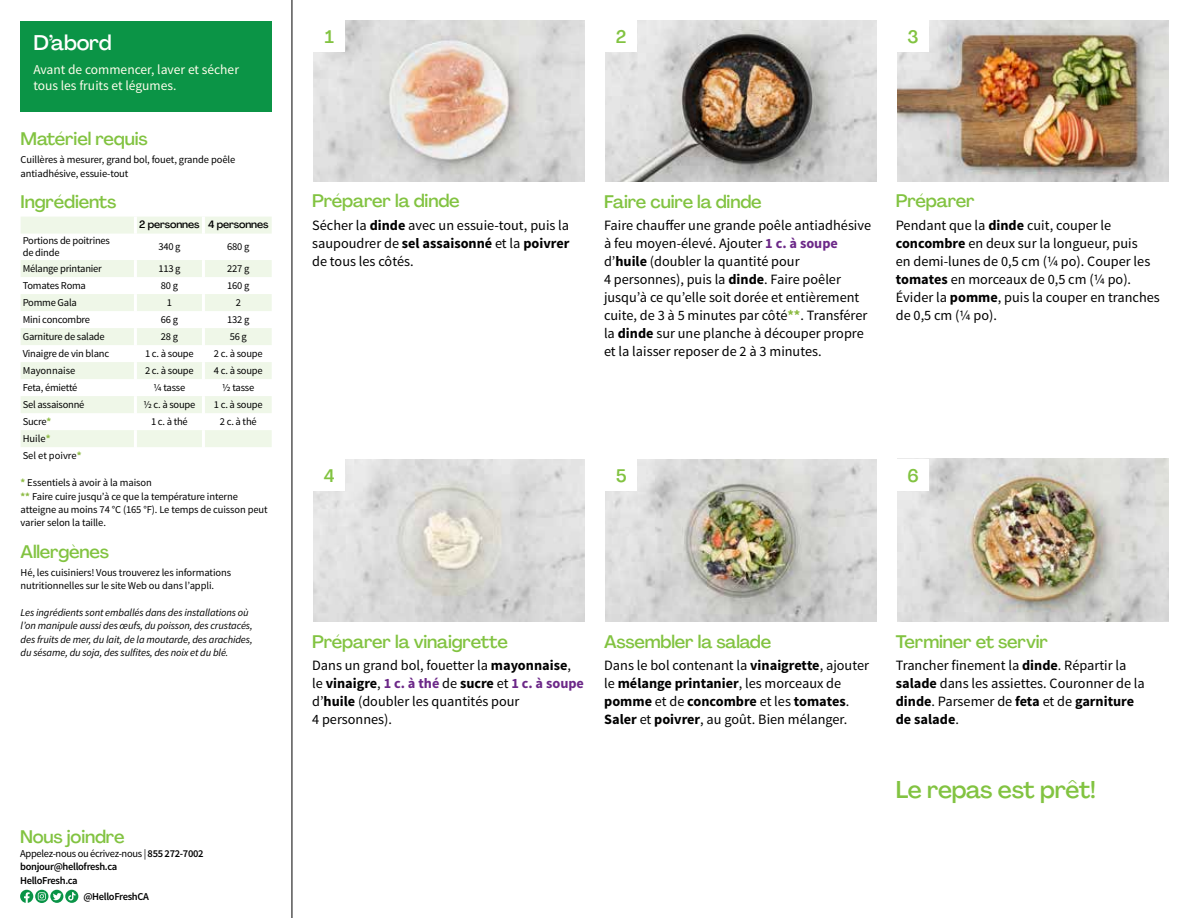
<style>
.page{position:relative;width:1188px;height:918px;background:#fff}
.page>*{position:absolute;margin:0;border:0;box-sizing:border-box;transform-origin:0 0}
.t1{font:500 24px "Agrandir";letter-spacing:-.02em;color:#82c341}
.t2{font:500 21px "Agrandir";letter-spacing:-.01em;color:#fff}
.t3{font:500 18px "Agrandir";letter-spacing:-.01em;color:#82c341}
.t4{font:14.25px/18px "Source Sans Pro";color:#000}
.t5{font:13.5px/16.2px "Source Sans Pro";color:#fffdec}
.t6{font:10.5px/13.5px "Source Sans Pro";letter-spacing:-.01em;color:#000}
.t7{font:italic 10.5px/13.5px "Source Sans Pro";letter-spacing:-.01em;color:#000}
.t8{font:600 10.5px/13.5px "Source Sans Pro";letter-spacing:-.03em;color:#000}
.t9{font:500 10.5px "Agrandir";letter-spacing:-.01em;color:#000}
.t10{font:10.5px "Source Sans Pro";letter-spacing:-.03em;color:#000}
.s1{font-weight:700;color:#8cba42}
.s2{font-weight:400}
.s3{font-weight:700}
.s4{font-weight:700;color:#6c2888}
</style>
<div class="page">
<hr style="left:292px;top:0;width:1px;height:918px;background:#000">
<img style="left:313px;top:459px;width:272px;height:162px">
<img style="left:605px;top:459px;width:272px;height:162px">
<img style="left:897px;top:459px;width:272px;height:162px">
<img style="left:313px;top:20px;width:272px;height:161px">
<img style="left:605px;top:20px;width:272px;height:161px">
<img style="left:897px;top:20px;width:272px;height:161px">
<div style="left:21px;top:21px;width:251px;height:91px;background:#0b9446"></div>
<svg style="left:20px;top:890px;width:42px;height:13px"></svg>
<svg style="left:65px;top:890px;width:13px;height:13px"></svg>
<svg style="left:68px;top:892px;width:8px;height:9px"></svg>
<div style="left:313px;top:459px;width:32px;height:32px;background:#fff"></div>
<div style="left:605px;top:459px;width:32px;height:32px;background:#fff"></div>
<div style="left:897px;top:459px;width:32px;height:32px;background:#fff"></div>
<div style="left:313px;top:20px;width:32px;height:32px;background:#fff"></div>
<div style="left:605px;top:20px;width:32px;height:32px;background:#fff"></div>
<div style="left:897px;top:20px;width:32px;height:32px;background:#fff"></div>
<svg style="left:21px;top:217px;width:251px;height:230px;fill:#f0f7ea"></svg>
<hr style="left:134px;top:217px;width:3px;height:17px;background:#fff">
<hr style="left:202px;top:217px;width:3px;height:17px;background:#fff">
<hr style="left:134px;top:234px;width:3px;height:26px;background:#fff">
<hr style="left:202px;top:234px;width:3px;height:26px;background:#fff">
<hr style="left:134px;top:260px;width:3px;height:17px;background:#fff">
<hr style="left:202px;top:260px;width:3px;height:17px;background:#fff">
<hr style="left:134px;top:277px;width:3px;height:17px;background:#fff">
<hr style="left:202px;top:277px;width:3px;height:17px;background:#fff">
<hr style="left:134px;top:294px;width:3px;height:17px;background:#fff">
<hr style="left:202px;top:294px;width:3px;height:17px;background:#fff">
<hr style="left:134px;top:311px;width:3px;height:17px;background:#fff">
<hr style="left:202px;top:311px;width:3px;height:17px;background:#fff">
<hr style="left:134px;top:328px;width:3px;height:17px;background:#fff">
<hr style="left:202px;top:328px;width:3px;height:17px;background:#fff">
<hr style="left:134px;top:345px;width:3px;height:17px;background:#fff">
<hr style="left:202px;top:345px;width:3px;height:17px;background:#fff">
<hr style="left:134px;top:362px;width:3px;height:17px;background:#fff">
<hr style="left:202px;top:362px;width:3px;height:17px;background:#fff">
<hr style="left:134px;top:379px;width:3px;height:17px;background:#fff">
<hr style="left:202px;top:379px;width:3px;height:17px;background:#fff">
<hr style="left:134px;top:396px;width:3px;height:17px;background:#fff">
<hr style="left:202px;top:396px;width:3px;height:17px;background:#fff">
<hr style="left:134px;top:413px;width:3px;height:17px;background:#fff">
<hr style="left:202px;top:413px;width:3px;height:17px;background:#fff">
<hr style="left:134px;top:430px;width:3px;height:17px;background:#fff">
<hr style="left:202px;top:430px;width:3px;height:17px;background:#fff">
<h2 class="t2" style="left:33px;top:29px;width:80px">D’abord</h2>
<p class="t5" style="left:33px;top:62px;width:207px">Avant de commencer, laver et sécher tous les fruits et légumes.</p>
<p class="t3" style="left:21px;top:128px;width:129px">Matériel requis</p>
<p class="t6" style="left:21px;top:153px;width:216px">Cuillères à mesurer, grand bol, fouet, grande poêle antiadhésive, essuie-tout</p>
<p class="t3" style="left:21px;top:191px;width:97px">Ingrédients</p>
<p class="t9" style="left:139px;top:218px;width:131px">2 personnes 4 personnes</p>
<p class="t6" style="left:23px;top:235px;width:89px;line-height:12px">Portions de poitrines de dinde</p>
<p class="t6" style="left:158px;top:240px;width:24px">340 g</p>
<p class="t6" style="left:227px;top:240px;width:24px">680 g</p>
<p class="t6" style="left:23px;top:262px;width:81px">Mélange printanier</p>
<p class="t6" style="left:158px;top:262px;width:24px">113 g</p>
<p class="t6" style="left:227px;top:262px;width:24px">227 g</p>
<p class="t6" style="left:23px;top:279px;width:65px">Tomates Roma</p>
<p class="t6" style="left:161px;top:279px;width:19px">80 g</p>
<p class="t6" style="left:227px;top:279px;width:24px">160 g</p>
<p class="t6" style="left:23px;top:296px;width:56px">Pomme Gala</p>
<p class="t6" style="left:167px;top:296px;width:7px">1</p>
<p class="t6" style="left:236px;top:296px;width:7px">2</p>
<p class="t6" style="left:23px;top:313px;width:69px">Mini concombre</p>
<p class="t6" style="left:161px;top:313px;width:19px">66 g</p>
<p class="t6" style="left:227px;top:313px;width:24px">132 g</p>
<p class="t6" style="left:23px;top:330px;width:84px">Garniture de salade</p>
<p class="t6" style="left:161px;top:330px;width:19px">28 g</p>
<p class="t6" style="left:230px;top:330px;width:19px">56 g</p>
<p class="t6" style="left:23px;top:347px;width:88px">Vinaigre de vin blanc</p>
<p class="t6" style="left:145px;top:347px;width:50px">1 c. à soupe</p>
<p class="t6" style="left:214px;top:347px;width:50px">2 c. à soupe</p>
<p class="t6" style="left:23px;top:364px;width:54px">Mayonnaise</p>
<p class="t6" style="left:145px;top:364px;width:50px">2 c. à soupe</p>
<p class="t6" style="left:214px;top:364px;width:50px">4 c. à soupe</p>
<p class="t10" style="left:23px;top:381px;width:56px">Feta, émietté</p>
<p class="t6" style="left:154px;top:381px;width:33px">¼ tasse</p>
<p class="t6" style="left:222px;top:381px;width:34px">½ tasse</p>
<p class="t6" style="left:23px;top:398px;width:63px">Sel assaisonné</p>
<p class="t6" style="left:143px;top:398px;width:54px">½ c. à soupe</p>
<p class="t6" style="left:214px;top:398px;width:50px">1 c. à soupe</p>
<p class="t6" style="left:23px;top:415px;width:30px">Sucre<span class="s1">*</span></p>
<p class="t6" style="left:151px;top:415px;width:38px">1 c. à thé</p>
<p class="t6" style="left:220px;top:415px;width:38px">2 c. à thé</p>
<p class="t6" style="left:23px;top:430px;width:60px;line-height:17px">Huile<span class="s1">*<br></span>Sel et poivre<span class="s1">*</span></p>
<p class="t6" style="left:21px;top:476px;width:249px"><span class="s1">*</span> Essentiels à avoir à la maison<br><span class="s1">**</span> Faire cuire jusqu’à ce que la température interne atteigne au moins 74 °C (165 °F). Le temps de cuisson peut varier selon la taille.</p>
<p class="t3" style="left:21px;top:541px;width:90px">Allergènes</p>
<p class="t6" style="left:21px;top:566px;width:212px">Hé, les cuisiniers! Vous trouverez les informations nutritionnelles sur le site Web ou dans l’appli.</p>
<p class="t7" style="left:21px;top:606px;width:234px">Les ingrédients sont emballés dans des installations où l’on manipule aussi des œufs, du poisson, des crustacés, des fruits de mer, du lait, de la moutarde, des arachides, du sésame, du soja, des sulfites, des noix et du blé.</p>
<p class="t3" style="left:20px;top:826px;width:106px">Nous joindre</p>
<p class="t8" style="left:20px;top:847px;width:185px"><span class="s2">Appelez-nous ou écrivez-nous |</span> 855 272-7002 bonjour@hellofresh.ca<br>HelloFresh.ca</p>
<p class="t8" style="left:83px;top:890px;width:67px">@HelloFreshCA</p>
<p class="t3" style="left:325px;top:26px;width:11px">1</p>
<p class="t3" style="left:616px;top:25px;width:12px">2</p>
<p class="t3" style="left:908px;top:25px;width:13px">3</p>
<p class="t3" style="left:312px;top:190px;width:149px">Préparer la dinde</p>
<p class="t4" style="left:312px;top:216px;width:259px;text-align:justify">Sécher la <span class="s3">dinde</span> avec un essuie-tout, puis la saupoudrer de <span class="s3">sel assaisonné</span> et la <span class="s3">poivrer </span>de tous les côtés.</p>
<p class="t3" style="left:604px;top:191px;width:159px">Faire cuire la dinde</p>
<p class="t4" style="left:604px;top:217px;width:269px">Faire chauffer une grande poêle antiadhésive à feu moyen-élevé. Ajouter <span class="s4">1 c. à soupe </span>d’<span class="s3">huile</span> (doubler la quantité pour<br>4 personnes), puis la <span class="s3">dinde</span>. Faire poêler jusqu’à ce qu’elle soit dorée et entièrement cuite, de 3 à 5 minutes par côté<span class="s1">**</span>. Transférer la <span class="s3">dinde</span> sur une planche à découper propre et la laisser reposer de 2 à 3 minutes.</p>
<p class="t3" style="left:896px;top:190px;width:81px">Préparer</p>
<p class="t4" style="left:896px;top:216px;width:266px">Pendant que la <span class="s3">dinde</span> cuit, couper le <span class="s3">concombre</span> en deux sur la longueur, puis<br>en demi-lunes de 0,5 cm (¼ po). Couper les <span class="s3">tomates</span> en morceaux de 0,5 cm (¼ po).<br>Évider la <span class="s3">pomme</span>, puis la couper en tranches de 0,5 cm (¼ po).</p>
<p class="t3" style="left:324px;top:465px;width:12px">4</p>
<p class="t3" style="left:616px;top:465px;width:12px">5</p>
<p class="t3" style="left:907px;top:464px;width:13px">6</p>
<p class="t3" style="left:312px;top:630px;width:197px">Préparer la vinaigrette</p>
<p class="t4" style="left:312px;top:657px;width:273px">Dans un grand bol, fouetter la <span class="s3">mayonnaise</span>, le <span class="s3">vinaigre</span>, <span class="s4">1 c. à thé</span> de <span class="s3">sucre</span> et <span class="s4">1 c. à soupe </span>d’<span class="s3">huile</span> (doubler les quantités pour<br>4 personnes).</p>
<p class="t3" style="left:604px;top:630px;width:169px">Assembler la salade</p>
<p class="t4" style="left:604px;top:657px;width:266px">Dans le bol contenant la <span class="s3">vinaigrette</span>, ajouter le <span class="s3">mélange printanier</span>, les morceaux de <span class="s3">pomme</span> et de <span class="s3">concombre</span> et les <span class="s3">tomates</span>.<br><span class="s3">Saler</span> et <span class="s3">poivrer</span>, au goût. Bien mélanger.</p>
<p class="t3" style="left:896px;top:630px;width:154px">Terminer et servir</p>
<p class="t4" style="left:896px;top:657px;width:251px">Trancher finement la <span class="s3">dinde</span>. Répartir la <span class="s3">salade</span> dans les assiettes. Couronner de la <span class="s3">dinde</span>. Parsemer de <span class="s3">feta</span> et de <span class="s3">garniture de salade</span>.</p>
<h1 class="t1" style="left:896px;top:775px;width:202px">Le repas est prêt!</h1>
</div>
